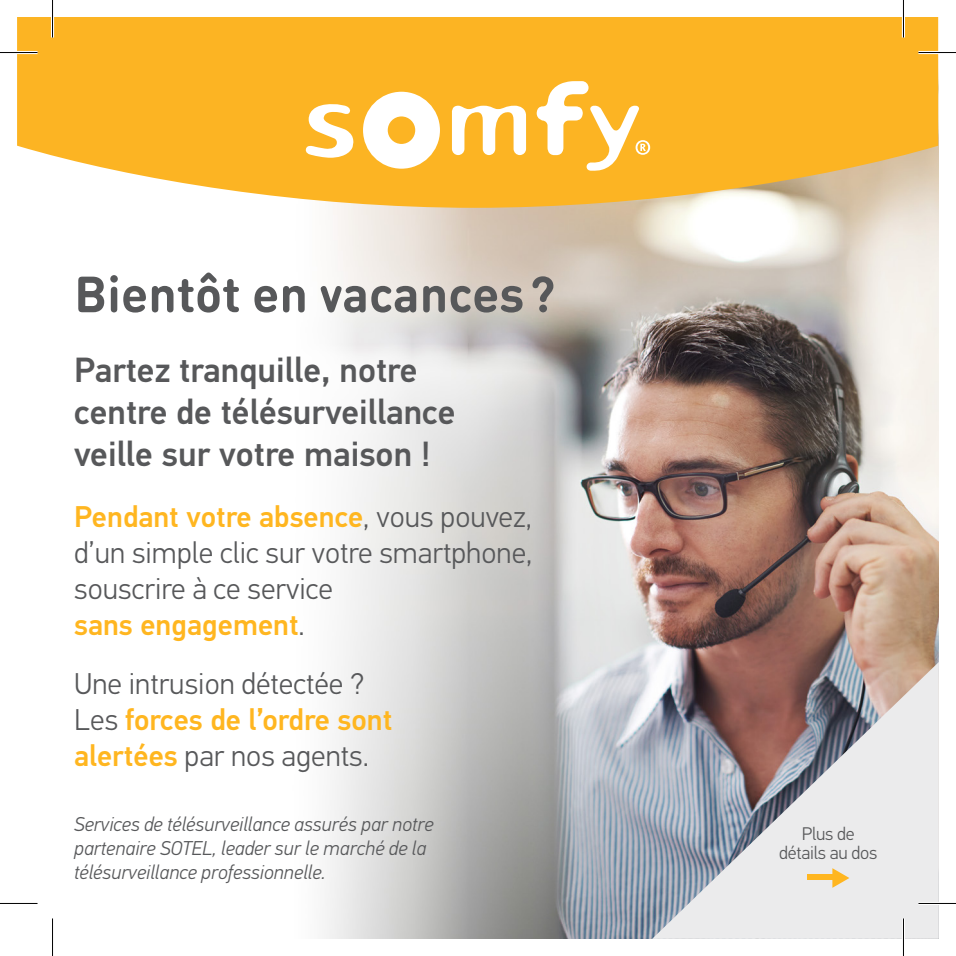
<style>
.page{position:relative;width:956px;height:956px;background:#fff}
.page>*{position:absolute;margin:0;border:0;box-sizing:border-box;transform-origin:0 0}
.t1{font:700 50px "DIN Round Pro";color:#57585a}
.t2{font:500 35px/42px "PF Din Text Pro";color:#57585a}
.t3{font:300 30px/36px "PF Din Text Pro";color:#57585a;text-align:justify}
.t4{font:500 30px/36px "PF Din Text Pro";color:#ffb620}
.t5{font:italic 300 20px/24px "PF Din Text Pro";color:#57585a}
.t6{font:300 18.25px/18.2px "PF Din Text Pro";letter-spacing:-.01em;color:#57585a;text-align:center}
.s1{font-weight:500;color:#ffb620}
.s2{font-weight:300;color:#57585a}
</style>
<div class="page">
<img style="left:324px;top:208px;width:614px;height:730px">
<svg style="left:652px;top:661px;width:286px;height:277px;background:#bdb8bc"></svg>
<svg style="left:17px;top:17px;width:921px;height:191px;background:#faba39"></svg>
<svg style="left:305px;top:103px;width:48px;height:55px"></svg>
<svg style="left:363px;top:92px;width:77px;height:77px"></svg>
<svg style="left:451px;top:106px;width:75px;height:49px"></svg>
<svg style="left:536px;top:81px;width:114px;height:90px"></svg>
<svg style="left:832px;top:868px;width:17px;height:19px"></svg>
<div style="left:807px;top:874px;width:32px;height:5px;background:#ffb620"></div>
<hr style="left:0;top:51px;width:38px;height:3px;background:#fff">
<hr style="left:918px;top:51px;width:37px;height:3px;background:#fff">
<hr style="left:918px;top:901px;width:37px;height:3px;background:#fff">
<hr style="left:51px;top:0;width:3px;height:37px;background:#fff">
<hr style="left:901px;top:0;width:3px;height:37px;background:#fff">
<hr style="left:901px;top:918px;width:3px;height:37px;background:#fff">
<hr style="left:0;top:52px;width:38px;height:1px;background:#000">
<hr style="left:918px;top:52px;width:37px;height:1px;background:#000">
<hr style="left:0;top:902px;width:38px;height:1px;background:#000">
<hr style="left:918px;top:902px;width:37px;height:1px;background:#000">
<hr style="left:52px;top:0;width:1px;height:37px;background:#000">
<hr style="left:52px;top:918px;width:1px;height:37px;background:#000">
<hr style="left:902px;top:0;width:1px;height:37px;background:#000">
<hr style="left:902px;top:918px;width:1px;height:37px;background:#000">
<p class="t1" style="left:74px;top:259px;width:482px">Bientôt en vacances ?</p>
<p class="t2" style="left:74px;top:350px;width:383px">Partez tranquille, notre centre de télésurveillance veille sur votre maison !</p>
<p class="t3" style="left:74px;top:499px;width:460px"><span class="s1">Pendant votre absence</span>, vous pouvez, d’un simple clic sur votre smartphone, souscrire à ce service</p>
<p class="t4" style="left:74px;top:607px;width:232px">sans engagement<span class="s2">.</span></p>
<p class="t3" style="left:74px;top:666px;width:291px">Une intrusion détectée ?</p>
<p class="t4" style="left:74px;top:702px;width:319px"><span class="s2">Les</span> forces de l’ordre sont alertées <span class="s2">par nos agents.</span></p>
<p class="t5" style="left:74px;top:812px;width:361px">Services de télésurveillance assurés par notre partenaire SOTEL, leader sur le marché de la télésurveillance professionnelle.</p>
<p class="t6" style="left:779px;top:825px;width:100px">Plus de détails au dos</p>
</div>
